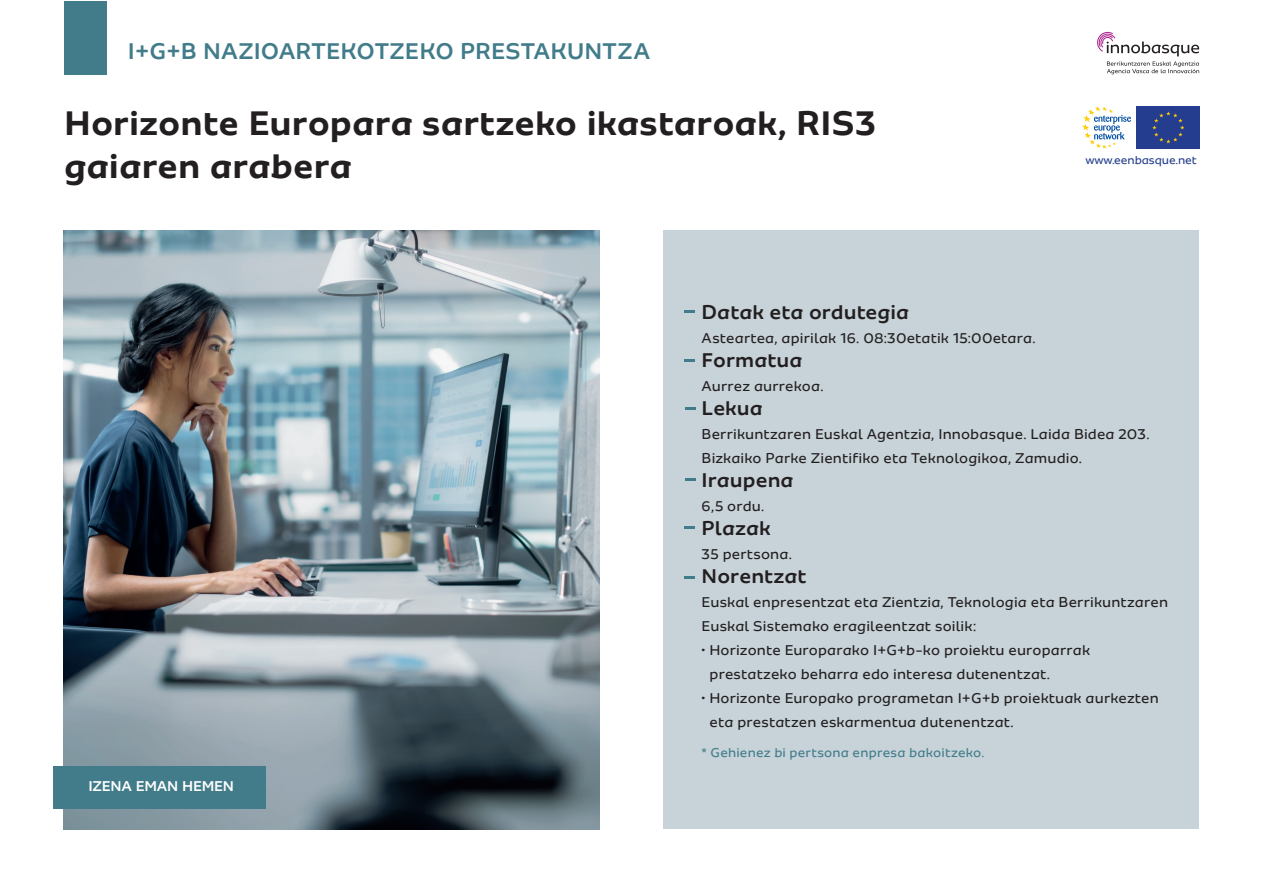
<style>
.page{position:relative;width:1263px;height:893px;background:#fff}
.page>*{position:absolute;margin:0;border:0;box-sizing:border-box;transform-origin:0 0}
.t1{font:700 36px/43.2px "Sua";color:#231f20}
.t2{font:500 24px "Sua";letter-spacing:.005em;color:#427c8a}
.t3{font:500 21px "Sua";letter-spacing:.005em;color:#231f20}
.t4{font:15px/24px "Sua";letter-spacing:.01em;color:#231f20}
.t5{font:500 15px "Sua";letter-spacing:-.01em;color:#fff}
.t6{font:13.5px "Sua";letter-spacing:.015em;color:#427c8a}
.t7{font:12px "Sua";letter-spacing:-.01em;color:#253f8e}
.s1{font-weight:800}
</style>
<div class="page">
<img style="left:64px;top:230px;width:536px;height:599px">
<svg style="left:1097px;top:32px;width:102px;height:42px"></svg>
<div style="left:663px;top:230px;width:536px;height:599px;background:#c7d3d9"></div>
<div style="left:64px;top:1px;width:42px;height:73px;background:#427c8a"></div>
<svg style="left:685px;top:310px;width:10px;height:2px"></svg>
<svg style="left:685px;top:360px;width:10px;height:2px"></svg>
<svg style="left:685px;top:576px;width:10px;height:2px"></svg>
<svg style="left:685px;top:408px;width:11px;height:2px"></svg>
<svg style="left:685px;top:478px;width:11px;height:3px"></svg>
<svg style="left:684px;top:527px;width:10px;height:2px"></svg>
<div style="left:54px;top:766px;width:212px;height:43px;background:#427c8a"></div>
<svg style="left:1082px;top:106px;width:49px;height:43px"></svg>
<div style="left:1136px;top:106px;width:64px;height:43px;background:#243d8f"></div>
<svg style="left:1152px;top:111px;width:32px;height:32px"></svg>
<p class="t2" style="left:128px;top:37px;width:524px">I+G+B NAZIOARTEKOTZEKO PRESTAKUNTZA</p>
<p class="t1" style="left:64px;top:101px;width:814px">Horizonte Europara sartzeko ikastaroak, RIS3 gaiaren arabera</p>
<p class="t7" style="left:1085px;top:153px;width:113px">www.eenbasque.net</p>
<p class="t5" style="left:88px;top:778px;width:147px">IZENA EMAN HEMEN</p>
<p class="t3" style="left:702px;top:300px;width:209px">Datak eta ordutegia</p>
<p class="t4" style="left:702px;top:326px;width:335px">Asteartea, apirilak 16. 08:30etatik 15:00etara.</p>
<p class="t3" style="left:702px;top:348px;width:102px">Formatua</p>
<p class="t4" style="left:702px;top:374px;width:123px">Aurrez aurrekoa.</p>
<p class="t3" style="left:702px;top:396px;width:63px">Lekua</p>
<p class="t4" style="left:702px;top:422px;width:449px">Berrikuntzaren Euskal Agentzia, Innobasque. Laida Bidea 203.<br>Bizkaiko Parke Zientifiko eta Teknologikoa, Zamudio.</p>
<p class="t3" style="left:702px;top:468px;width:93px">Iraupena</p>
<p class="t4" style="left:702px;top:494px;width:64px">6,5 ordu.</p>
<p class="t3" style="left:702px;top:516px;width:71px">Plazak</p>
<p class="t4" style="left:702px;top:542px;width:92px">35 pertsona.</p>
<p class="t3" style="left:702px;top:564px;width:106px">Norentzat</p>
<p class="t4" style="left:702px;top:590px;width:468px">Euskal enpresentzat eta Zientzia, Teknologia eta Berrikuntzaren<br>Euskal Sistemako eragileentzat soilik:</p>
<p class="t4" style="left:702px;top:638px;width:390px"><span class="s1">·</span> Horizonte Europarako I+G+b-ko proiektu europarrak</p>
<p class="t4" style="left:709px;top:662px;width:342px">prestatzeko beharra edo interesa dutenentzat.</p>
<p class="t4" style="left:702px;top:686px;width:459px"><span class="s1">·</span> Horizonte Europako programetan I+G+b proiektuak aurkezten</p>
<p class="t4" style="left:709px;top:710px;width:306px">eta prestatzen eskarmentua dutenentzat.</p>
<p class="t6" style="left:702px;top:745px;width:284px">* Gehienez bi pertsona enpresa bakoitzeko.</p>
</div>
